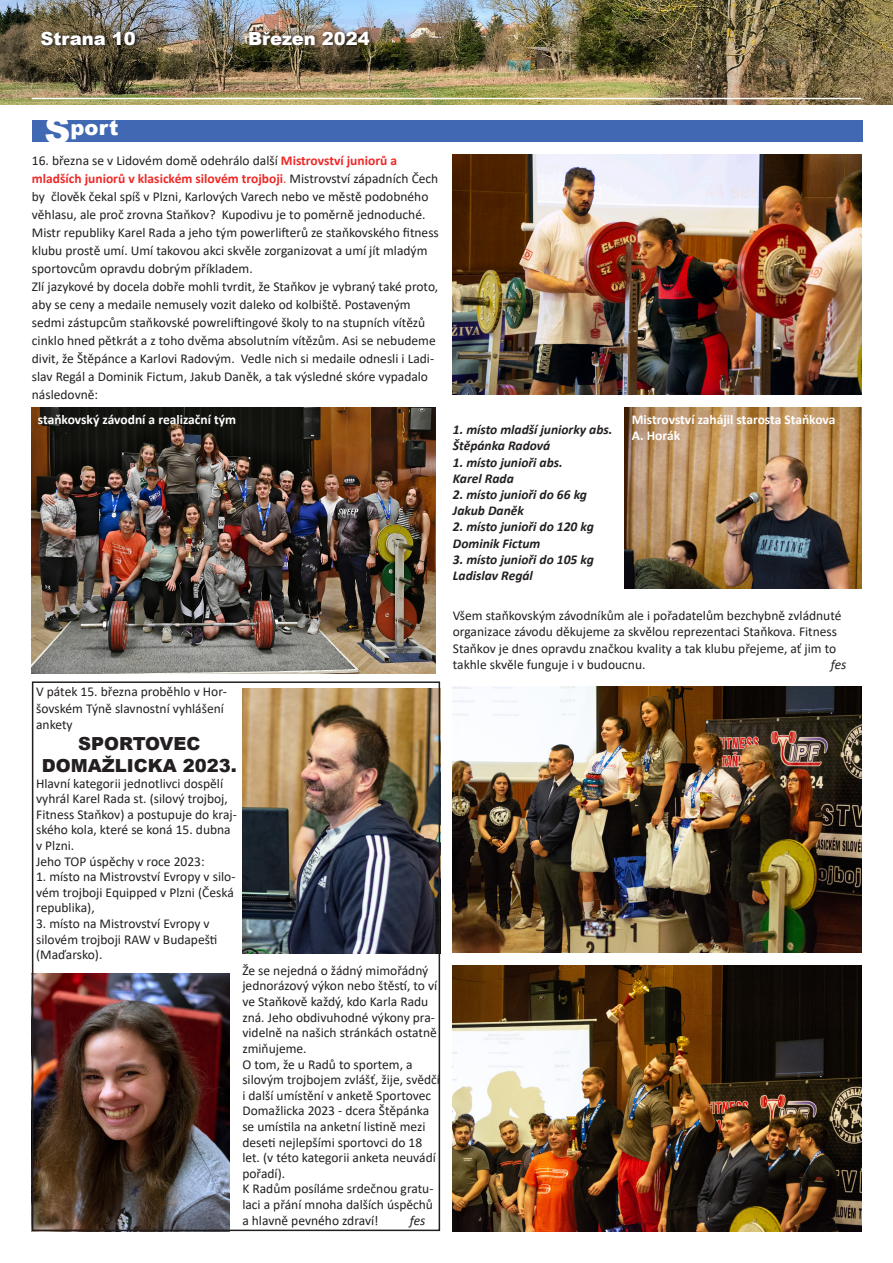
<style>
.page{position:relative;width:893px;height:1263px;background:#fff}
.page>*{position:absolute;margin:0;border:0;box-sizing:border-box;transform-origin:0 0}
.t1{font:900 21px "Arial";color:#fff}
.t2{font:900 18px "Arial";color:#231f20}
.t3{font:900 18px "Arial";color:#fff}
.t4{font:13.5px/15.6px "Calibri";color:#231f20}
.t5{font:italic 700 13.5px/16.2px "Calibri";color:#231f20}
.t6{font:700 13.5px "Calibri";color:#fff}
.t7{font:italic 13.5px "Calibri";letter-spacing:-.01em;color:#231f20}
.s1{font-size:36px}
.s2{font-weight:700;color:#ee2927}
.s3{color:#ee2927}
</style>
<div class="page">
<img style="left:0;top:0;width:893px;height:105px">
<div style="left:32px;top:120px;width:830px;height:21px;background:#4168b2"></div>
<img style="left:242px;top:688px;width:195px;height:266px">
<img style="left:624px;top:408px;width:237px;height:180px">
<img style="left:453px;top:154px;width:408px;height:240px">
<img style="left:35px;top:974px;width:195px;height:254px">
<img style="left:453px;top:965px;width:408px;height:266px">
<img style="left:453px;top:686px;width:408px;height:266px">
<img style="left:32px;top:408px;width:403px;height:265px">
<svg style="left:38px;top:29px;width:103px;height:22px;background:#574d39"></svg>
<hr style="left:32px;top:98px;width:829px;height:1px;background:#fff">
<img style="left:246px;top:29px;width:130px;height:22px">
<div style="left:32px;top:681px;width:408px;height:550px;border:2px solid #231f20"></div>
<p class="t3" style="left:40px;top:25px;width:97px">Strana 10</p>
<p class="t3" style="left:248px;top:25px;width:123px">Březen 2024</p>
<p class="t1" style="left:45px;top:113px;width:75px"><span class="s1">S</span>port</p>
<p class="t4" style="left:32px;top:151px;width:408px;line-height:18px">16. března se v Lidovém domě odehrálo další <span class="s2">Mistrovství juniorů a mladších juniorů v klasickém silovém trojboji</span><span class="s3">.</span> Mistrovství západních Čech by člověk čekal spíš v Plzni, Karlových Varech nebo ve městě podobného věhlasu, ale proč zrovna Staňkov? Kupodivu je to poměrně jednoduché.<br>Mistr republiky Karel Rada a jeho tým powerlifterů ze staňkovského fitness klubu prostě umí. Umí takovou akci skvěle zorganizovat a umí jít mladým sportovcům opravdu dobrým příkladem.<br>Zlí jazykové by docela dobře mohli tvrdit, že Staňkov je vybraný také proto, aby se ceny a medaile nemusely vozit daleko od kolbiště. Postaveným sedmi zástupcům staňkovské powreliftingové školy to na stupních vítězů cinklo hned pětkrát a z toho dvěma absolutním vítězům. Asi se nebudeme divit, že Štěpánce a Karlovi Radovým. Vedle nich si medaile odnesli i Ladi&shy;slav Regál a Dominik Fictum, Jakub Daněk, a tak výsledné skóre vypadalo následovně:</p>
<p class="t6" style="left:38px;top:410px;width:200px">staňkovský závodní a realizační tým</p>
<p class="t4" style="left:36px;top:683px;width:192px;line-height:16.2px">V pátek 15. března proběhlo v Hor&shy;šovském Týně slavnostní vyhlášení ankety</p>
<p class="t2" style="left:78px;top:731px;width:124px">SPORTOVEC</p>
<p class="t2" style="left:42px;top:752px;width:197px">DOMAŽLICKA 2023.</p>
<p class="t4" style="left:36px;top:775px;width:202px">Hlavní kategorii jednotlivci dospělí vyhrál Karel Rada st. (silový trojboj,<br>Fitness Staňkov) a postupuje do kraj&shy;ského kola, které se koná 15. dubna v Plzni.</p>
<p class="t4" style="left:36px;top:853px;width:170px">Jeho TOP úspěchy v roce 2023:</p>
<p class="t4" style="left:36px;top:869px;width:201px">1. místo na Mistrovství Evropy v silo&shy;vém trojboji Equipped v Plzni (Česká republika),</p>
<p class="t4" style="left:36px;top:915px;width:183px">3. místo na Mistrovství Evropy v silovém trojboji RAW v Budapešti (Maďarsko).</p>
<p class="t4" style="left:242px;top:962px;width:199px">Že se nejedná o žádný mimořádný jednorázový výkon nebo štěstí, to ví ve Staňkově každý, kdo Karla Radu zná. Jeho obdivuhodné výkony pra&shy;videlně na našich stránkách ostatně zmiňujeme.<br>O tom, že u Radů to sportem, a silovým trojbojem zvlášť, žije, svědčí i další umístění v anketě Sportovec<br>Domažlicka 2023 - dcera Štěpánka se umístila na anketní listině mezi deseti nejlepšími sportovci do 18 let. (v této kategorii anketa neuvádí pořadí).<br>K Radům posíláme srdečnou gratu&shy;laci a přání mnoha dalších úspěchů a hlavně pevného zdraví!</p>
<p class="t7" style="left:410px;top:1211px;width:17px">fes</p>
<p class="t5" style="left:453px;top:421px;width:161px">1. místo mladší juniorky abs.<br>Štěpánka Radová</p>
<p class="t5" style="left:453px;top:453px;width:111px">1. místo junioři abs.<br>Karel Rada</p>
<p class="t5" style="left:453px;top:486px;width:136px">2. místo junioři do 66 kg</p>
<p class="t5" style="left:453px;top:502px;width:73px">Jakub Daněk</p>
<p class="t5" style="left:453px;top:518px;width:142px">2. místo junioři do 120 kg</p>
<p class="t5" style="left:453px;top:534px;width:89px">Dominik Fictum</p>
<p class="t5" style="left:453px;top:551px;width:142px">3. místo junioři do 105 kg</p>
<p class="t5" style="left:453px;top:567px;width:82px">Ladislav Regál</p>
<p class="t6" style="left:632px;top:410px;width:205px">Mistrovství zahájil starosta Staňkova</p>
<p class="t6" style="left:632px;top:426px;width:50px">A. Horák</p>
<p class="t4" style="left:453px;top:607px;width:390px;line-height:16.2px">Všem staňkovským závodníkům ale i pořadatelům bezchybně zvládnuté organizace závodu děkujeme za skvělou reprezentaci Staňkova. Fitness Staňkov je dnes opravdu značkou kvality a tak klubu přejeme, ať jim to takhle skvěle funguje i v budoucnu.</p>
<p class="t7" style="left:831px;top:655px;width:17px">fes</p>
</div>
